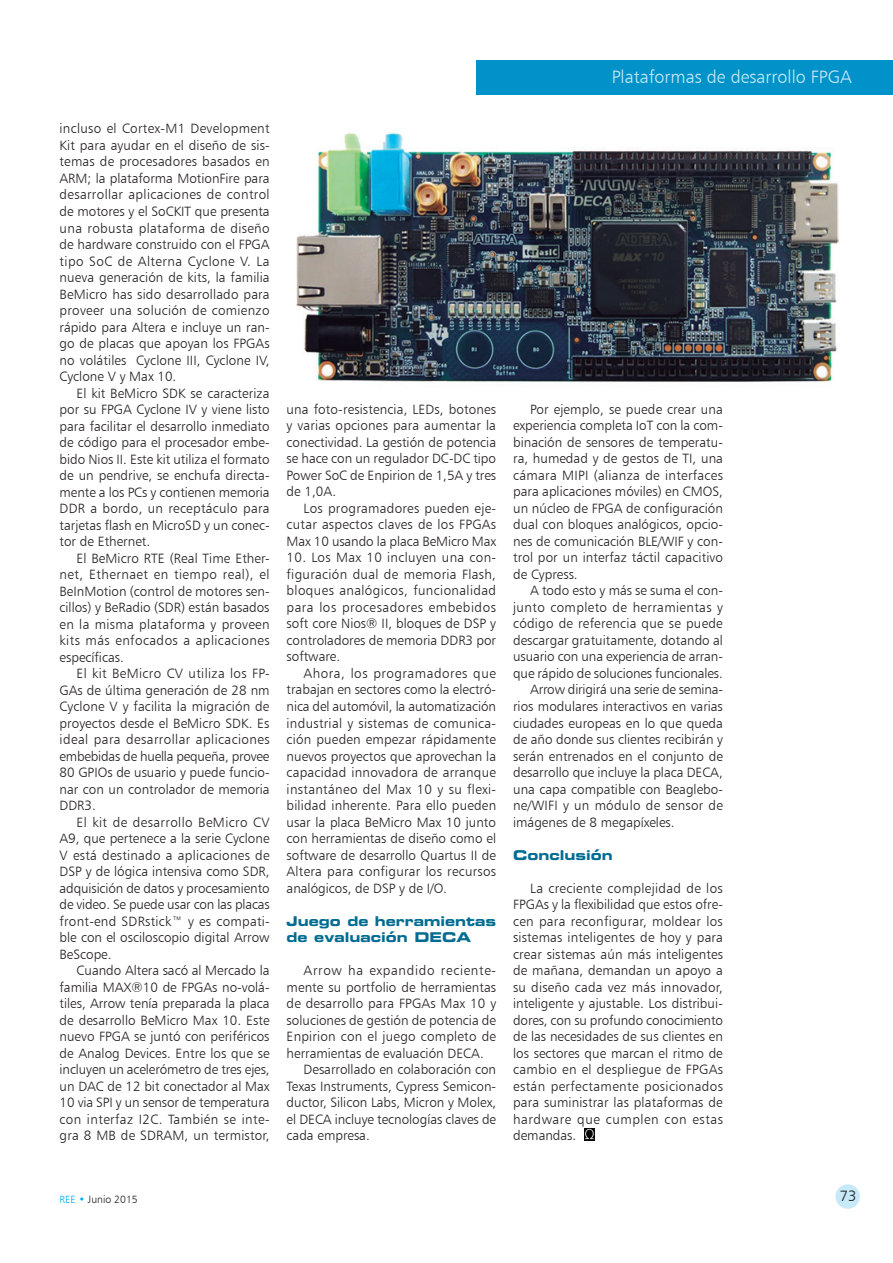
<style>
.page{position:relative;width:893px;height:1263px;background:#fff}
.page>*{position:absolute;margin:0;border:0;box-sizing:border-box;transform-origin:0 0}
.t1{font:18px "Humanist 777 BT Light B";color:#c6eafa}
.t2{font:15px "Humanist 777 BT Light B";color:#231f20}
.TEXTO_ARTICULO{font:13.5px/16.5px "Humanist 777 BT Light B";color:#231f20;text-align:justify}
.TITULO_APARTADO{font:13.5px/16.5px "Eurostile Bold Extended Two";color:#006c91}
.t3{font:10.5px "Humanist 777 BT Light B";color:#231f20}
.s1{color:#00aeef}
</style>
<div class="page">
<div style="left:476px;top:60px;width:417px;height:34px;background:#0092c8"></div>
<div style="left:835px;top:1184px;width:25px;height:25px;background:#c6eafa;border-radius:50%"></div>
<svg style="left:584px;top:1129px;width:10px;height:11px"></svg>
<img style="left:296px;top:132px;width:543px;height:250px">
<p class="TEXTO_ARTICULO" style="left:60px;top:120px;width:212px">incluso el Cortex-M1 Development Kit para ayudar en el diseño de sis&shy;temas de procesadores basados en ARM; la plataforma MotionFire para desarrollar aplicaciones de control de motores y el SoCKIT que presenta una robusta plataforma de diseño de hardware construido con el FPGA tipo SoC de Alterna Cyclone V. La nueva generación de kits, la familia BeMicro has sido desarrollado para proveer una solución de comienzo rápido para Altera e incluye un ran&shy;go de placas que apoyan los FPGAs no volátiles Cyclone III, Cyclone IV, Cyclone V y Max 10.</p>
<p class="TEXTO_ARTICULO" style="left:60px;top:384px;width:212px;text-indent:17px">El kit BeMicro SDK se caracteriza por su FPGA Cyclone IV y viene listo para facilitar el desarrollo inmediato de código para el procesador embe&shy;bido Nios II. Este kit utiliza el formato de un pendrive, se enchufa directa&shy;mente a los PCs y contienen memoria DDR a bordo, un receptáculo para tarjetas flash en MicroSD y un conec&shy;tor de Ethernet.</p>
<p class="TEXTO_ARTICULO" style="left:60px;top:549px;width:212px;text-indent:17px">El BeMicro RTE (Real Time Ether&shy;net, Ethernaet en tiempo real), el BeInMotion (control de motores sen&shy;cillos) y BeRadio (SDR) están basados en la misma plataforma y proveen kits más enfocados a aplicaciones específicas.</p>
<p class="TEXTO_ARTICULO" style="left:60px;top:665px;width:212px;text-indent:17px">El kit BeMicro CV utiliza los FP-GAs de última generación de 28 nm Cyclone V y facilita la migración de proyectos desde el BeMicro SDK. Es ideal para desarrollar aplicaciones embebidas de huella pequeña, provee 80 GPIOs de usuario y puede funcio&shy;nar con un controlador de memoria DDR3.</p>
<p class="TEXTO_ARTICULO" style="left:60px;top:813px;width:212px;text-indent:17px">El kit de desarrollo BeMicro CV A9, que pertenece a la serie Cyclone V está destinado a aplicaciones de DSP y de lógica intensiva como SDR, adquisición de datos y procesamiento de video. Se puede usar con las placas front-end SDRstick™ y es compati&shy;ble con el osciloscopio digital Arrow BeScope.</p>
<p class="TEXTO_ARTICULO" style="left:60px;top:962px;width:212px;text-indent:17px">Cuando Altera sacó al Mercado la familia MAX®10 de FPGAs no-volá&shy;tiles, Arrow tenía preparada la placa de desarrollo BeMicro Max 10. Este nuevo FPGA se juntó con periféricos de Analog Devices. Entre los que se incluyen un acelerómetro de tres ejes, un DAC de 12 bit conectador al Max 10 via SPI y un sensor de temperatura con interfaz I2C. También se inte&shy;gra 8 MB de SDRAM, un termistor,</p>
<h1 class="t1" style="left:612px;top:65px;width:242px">Plataformas de desarrollo FPGA</h1>
<p class="TEXTO_ARTICULO" style="left:287px;top:401px;width:211px">una foto-resistencia, LEDs, botones y varias opciones para aumentar la conectividad. La gestión de potencia se hace con un regulador DC-DC tipo Power SoC de Enpirion de 1,5A y tres de 1,0A.</p>
<p class="TEXTO_ARTICULO" style="left:287px;top:500px;width:211px;text-indent:17px">Los programadores pueden eje&shy;cutar aspectos claves de los FPGAs Max 10 usando la placa BeMicro Max</p>
<p class="TEXTO_ARTICULO" style="left:287px;top:549px;width:211px">10. Los Max 10 incluyen una con&shy;figuración dual de memoria Flash, bloques analógicos, funcionalidad para los procesadores embebidos soft core Nios® II, bloques de DSP y controladores de memoria DDR3 por software.</p>
<p class="TEXTO_ARTICULO" style="left:287px;top:665px;width:211px;text-indent:17px">Ahora, los programadores que trabajan en sectores como la electró&shy;nica del automóvil, la automatización industrial y sistemas de comunica&shy;ción pueden empezar rápidamente nuevos proyectos que aprovechan la capacidad innovadora de arranque instantáneo del Max 10 y su flexi&shy;bilidad inherente. Para ello pueden usar la placa BeMicro Max 10 junto con herramientas de diseño como el software de desarrollo Quartus II de Altera para configurar los recursos analógicos, de DSP y de I/O.</p>
<p class="TITULO_APARTADO" style="left:287px;top:912px;width:211px">Juego de herramientas de evaluación DECA</p>
<p class="TEXTO_ARTICULO" style="left:287px;top:962px;width:211px;text-indent:17px">Arrow ha expandido reciente&shy;mente su portfolio de herramientas de desarrollo para FPGAs Max 10 y soluciones de gestión de potencia de Enpirion con el juego completo de herramientas de evaluación DECA.</p>
<p class="TEXTO_ARTICULO" style="left:287px;top:1061px;width:211px;text-indent:17px">Desarrollado en colaboración con Texas Instruments, Cypress Semicon&shy;ductor, Silicon Labs, Micron y Molex, el DECA incluye tecnologías claves de cada empresa.</p>
<p class="TEXTO_ARTICULO" style="left:513px;top:401px;width:211px;text-indent:17px">Por ejemplo, se puede crear una experiencia completa IoT con la com&shy;binación de sensores de temperatu&shy;ra, humedad y de gestos de TI, una cámara MIPI (alianza de interfaces para aplicaciones móviles) en CMOS, un núcleo de FPGA de configuración dual con bloques analógicos, opcio&shy;nes de comunicación BLE/WIF y con&shy;trol por un interfaz táctil capacitivo de Cypress.</p>
<p class="TEXTO_ARTICULO" style="left:513px;top:582px;width:211px;text-indent:17px">A todo esto y más se suma el con&shy;junto completo de herramientas y código de referencia que se puede descargar gratuitamente, dotando al usuario con una experiencia de arran&shy;que rápido de soluciones funcionales.</p>
<p class="TEXTO_ARTICULO" style="left:513px;top:681px;width:211px;text-indent:17px">Arrow dirigirá una serie de semina&shy;rios modulares interactivos en varias ciudades europeas en lo que queda de año donde sus clientes recibirán y serán entrenados en el conjunto de desarrollo que incluye la placa DECA, una capa compatible con Beaglebo&shy;ne/WIFI y un módulo de sensor de imágenes de 8 megapíxeles.</p>
<p class="TITULO_APARTADO" style="left:513px;top:846px;width:101px">Conclusión</p>
<p class="TEXTO_ARTICULO" style="left:513px;top:879px;width:211px;text-indent:17px">La creciente complejidad de los FPGAs y la flexibilidad que estos ofre&shy;cen para reconfigurar, moldear los sistemas inteligentes de hoy y para crear sistemas aún más inteligentes de mañana, demandan un apoyo a su diseño cada vez más innovador, inteligente y ajustable. Los distribui&shy;dores, con su profundo conocimiento de las necesidades de sus clientes en los sectores que marcan el ritmo de cambio en el despliegue de FPGAs están perfectamente posicionados para suministrar las plataformas de hardware que cumplen con estas demandas.</p>
<p class="t3" style="left:60px;top:1193px;width:80px"><span class="s1">REE •</span> Junio 2015</p>
<p class="t2" style="left:840px;top:1186px;width:18px">73</p>
</div>
